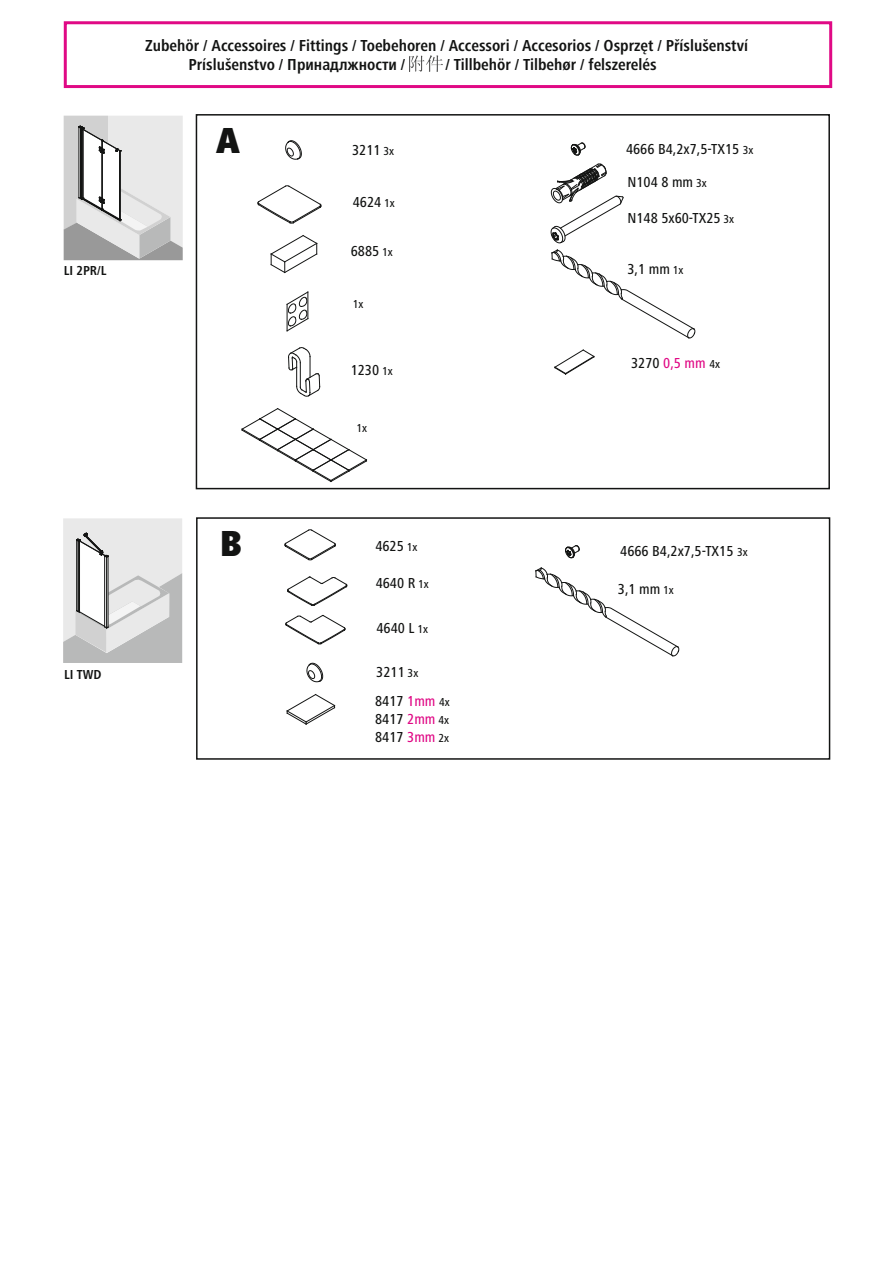
<style>
.page{position:relative;width:893px;height:1263px;background:#fff}
.page>*{position:absolute;margin:0;border:0;box-sizing:border-box;transform-origin:0 0}
.t1{font:900 condensed 37.5px "Frutiger Next LTW1 G";color:#131413}
.t2{font:700 condensed 16.5px/19.8px "Frutiger Next LTW1 G";color:#131413}
.t3{font:500 condensed 15px/18px "Frutiger Next LTW1 G";color:#131413;text-align:justify}
.t4{font:500 condensed 15px "Frutiger Next LTW1 G";color:#e00985}
.t5{font:700 condensed 13.5px "Frutiger Next LTW1 G";color:#131413}
.t6{font:500 condensed 12px "Frutiger Next LTW1 G";color:#131413}
.s1{font-size:12px}
.s2{color:#131413}
.s3{font-size:12px;color:#131413}
.s4{color:#e00985}
</style>
<div class="page">
<svg style="left:258px;top:185px;width:64px;height:39px"></svg>
<svg style="left:285px;top:140px;width:17px;height:20px"></svg>
<svg style="left:551px;top:250px;width:144px;height:88px"></svg>
<svg style="left:287px;top:694px;width:48px;height:31px"></svg>
<svg style="left:307px;top:663px;width:16px;height:19px"></svg>
<svg style="left:271px;top:235px;width:46px;height:38px"></svg>
<svg style="left:535px;top:567px;width:144px;height:89px"></svg>
<svg style="left:285px;top:529px;width:51px;height:31px"></svg>
<svg style="left:287px;top:291px;width:22px;height:40px"></svg>
<svg style="left:287px;top:576px;width:60px;height:30px"></svg>
<svg style="left:285px;top:615px;width:61px;height:29px"></svg>
<svg style="left:288px;top:347px;width:32px;height:50px"></svg>
<svg style="left:242px;top:408px;width:125px;height:74px"></svg>
<svg style="left:571px;top:142px;width:15px;height:14px"></svg>
<svg style="left:565px;top:545px;width:15px;height:13px"></svg>
<svg style="left:554px;top:349px;width:41px;height:26px"></svg>
<svg style="left:551px;top:163px;width:73px;height:80px"></svg>
<div style="left:196px;top:517px;width:634px;height:243px;border:2px solid #131413"></div>
<svg style="left:63px;top:518px;width:119px;height:145px;background:#d7d7d7"></svg>
<hr style="left:78px;top:541px;width:1px;height:70px;background:#131413">
<svg style="left:64px;top:116px;width:119px;height:144px;background:#d2d2d2"></svg>
<div style="left:64px;top:21px;width:768px;height:67px;border:3px solid #e00985"></div>
<img style="left:409px;top:55px;width:33px;height:17px">
<div style="left:196px;top:114px;width:634px;height:375px;border:2px solid #131413"></div>
<p class="t5" style="left:64px;top:262px;width:44px">LI 2PR/L</p>
<p class="t2" style="left:189px;top:35px;width:561px;text-indent:-43px">Zubehör / Accessoires / Fittings / Toebehoren / Accessori / Accesorios / Osprzęt / Příslušenství<br>Príslušenstvo / Принадлжности /</p>
<p class="t2" style="left:445px;top:55px;width:213px">/ Tillbehör / Tilbehør / felszerelés</p>
<h1 class="t1" style="left:216px;top:119px;width:26px">A</h1>
<p class="t3" style="left:352px;top:141px;width:44px">3211 <span class="s1">3x</span></p>
<p class="t3" style="left:353px;top:193px;width:44px">4624 <span class="s1">1x</span></p>
<p class="t3" style="left:351px;top:242px;width:44px">6885 <span class="s1">1x</span></p>
<p class="t6" style="left:353px;top:297px;width:12px">1x</p>
<p class="t3" style="left:351px;top:360px;width:44px">1230 <span class="s1">1x</span></p>
<p class="t6" style="left:356px;top:421px;width:12px">1x</p>
<p class="t3" style="left:626px;top:140px;width:129px">4666 B4,2x7,5-TX15 <span class="s1">3x</span></p>
<p class="t3" style="left:627px;top:173px;width:81px">N104 8 mm <span class="s1">3x</span></p>
<p class="t3" style="left:627px;top:209px;width:108px">N148 5x60-TX25 <span class="s1">3x</span></p>
<p class="t3" style="left:627px;top:260px;width:58px">3,1 mm <span class="s1">1x</span></p>
<p class="t4" style="left:631px;top:355px;width:90px"><span class="s2">3270</span> 0,5 mm <span class="s3">4x</span></p>
<p class="t5" style="left:64px;top:667px;width:39px">LI TWD</p>
<h1 class="t1" style="left:220px;top:522px;width:24px">B</h1>
<p class="t3" style="left:375px;top:537px;width:44px">4625 <span class="s1">1x</span></p>
<p class="t3" style="left:376px;top:574px;width:55px">4640 R <span class="s1">1x</span></p>
<p class="t3" style="left:376px;top:619px;width:53px">4640 L <span class="s1">1x</span></p>
<p class="t3" style="left:376px;top:663px;width:44px">3211 <span class="s1">3x</span></p>
<p class="t3" style="left:375px;top:692px;width:76px">8417 <span class="s4">1mm</span> <span class="s1">4x </span>8417 <span class="s4">2mm</span> <span class="s1">4x </span>8417 <span class="s4">3mm</span> <span class="s1">2x</span></p>
<p class="t3" style="left:620px;top:542px;width:129px">4666 B4,2x7,5-TX15 <span class="s1">3x</span></p>
<p class="t3" style="left:618px;top:580px;width:58px">3,1 mm <span class="s1">1x</span></p>
</div>
